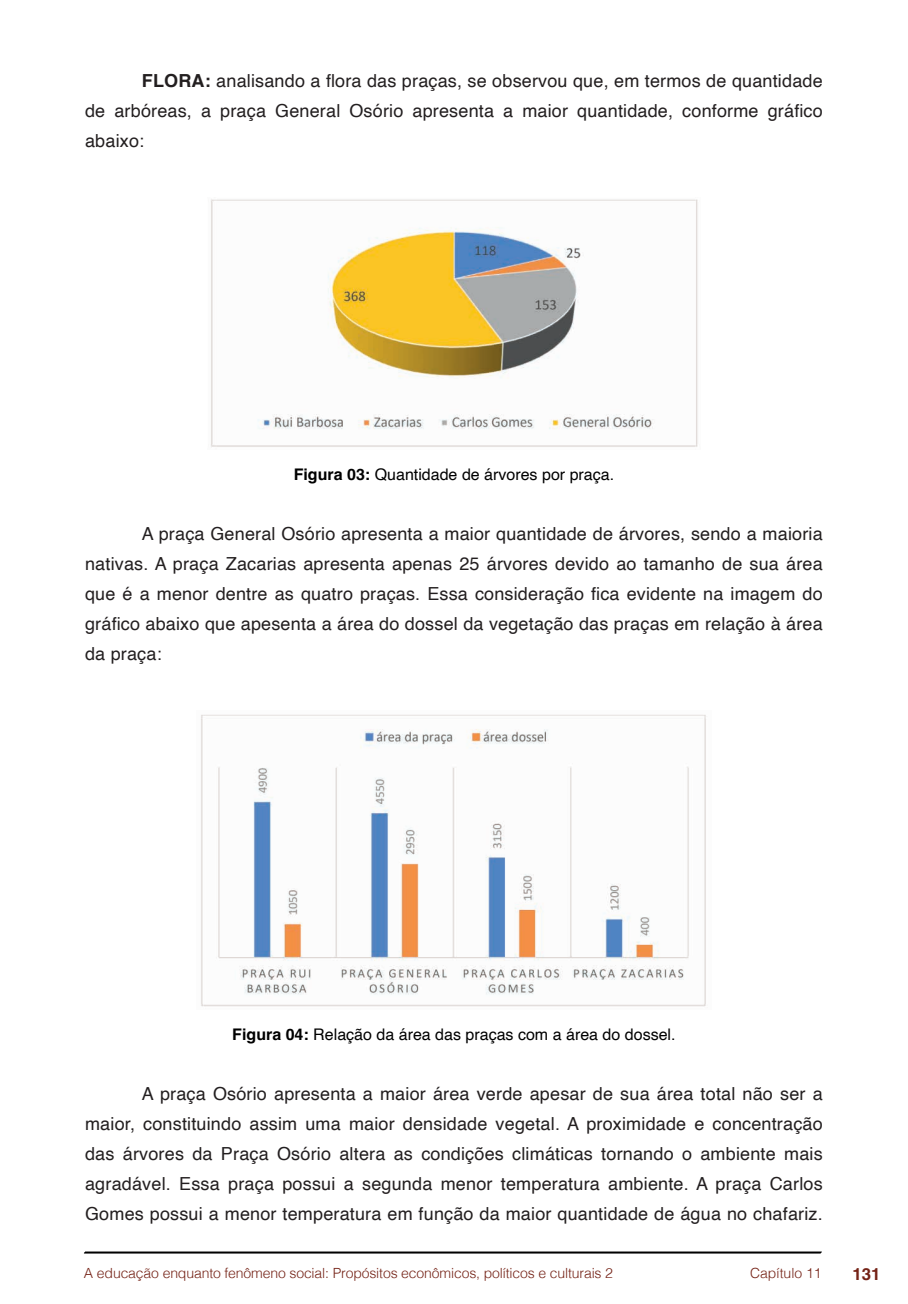
<style>
.page{position:relative;width:908px;height:1304px;background:#fff}
.page>*{position:absolute;margin:0;border:0;box-sizing:border-box;transform-origin:0 0}
.t1{font:18px/30px "Helvetica";letter-spacing:.01em;color:#231f20;text-align:justify}
.t2{font:700 16.8px "Helvetica";color:#752317}
.t3{font:16px "Helvetica";color:#000}
.t4{font:300 14px "Helvetica";letter-spacing:-.01em;color:#752317}
.s1{font-weight:700}
</style>
<div class="page">
<svg style="left:84px;top:1251px;width:737px;height:3px;background:#515151"></svg>
<img style="left:211px;top:199px;width:487px;height:249px">
<img style="left:201px;top:714px;width:505px;height:293px">
<p class="t1" style="left:85px;top:66px;width:738px;text-indent:57px"><span class="s1">FLORA:</span> analisando a flora das praças, se observou que, em termos de quantidade de arbóreas, a praça General Osório apresenta a maior quantidade, conforme gráfico abaixo:</p>
<p class="t3" style="left:293px;top:462px;width:322px"><span class="s1">Figura 03:</span> Quantidade de árvores por praça.</p>
<p class="t1" style="left:85px;top:519px;width:738px;text-indent:57px">A praça General Osório apresenta a maior quantidade de árvores, sendo a maioria nativas. A praça Zacarias apresenta apenas 25 árvores devido ao tamanho de sua área que é a menor dentre as quatro praças. Essa consideração fica evidente na imagem do gráfico abaixo que apesenta a área do dossel da vegetação das praças em relação à área da praça:</p>
<p class="t3" style="left:232px;top:1022px;width:444px"><span class="s1">Figura 04:</span> Relação da área das praças com a área do dossel.</p>
<p class="t1" style="left:85px;top:1079px;width:738px;text-indent:57px">A praça Osório apresenta a maior área verde apesar de sua área total não ser a maior, constituindo assim uma maior densidade vegetal. A proximidade e concentração das árvores da Praça Osório altera as condições climáticas tornando o ambiente mais agradável. Essa praça possui a segunda menor temperatura ambiente. A praça Carlos Gomes possui a menor temperatura em função da maior quantidade de água no chafariz.</p>
<p class="t4" style="left:84px;top:1261px;width:530px">A educação enquanto fenômeno social: Propósitos econômicos, políticos e culturais 2</p>
<p class="t4" style="left:749px;top:1261px;width:73px">Capítulo 11</p>
<p class="t2" style="left:851px;top:1264px;width:30px">131</p>
</div>
